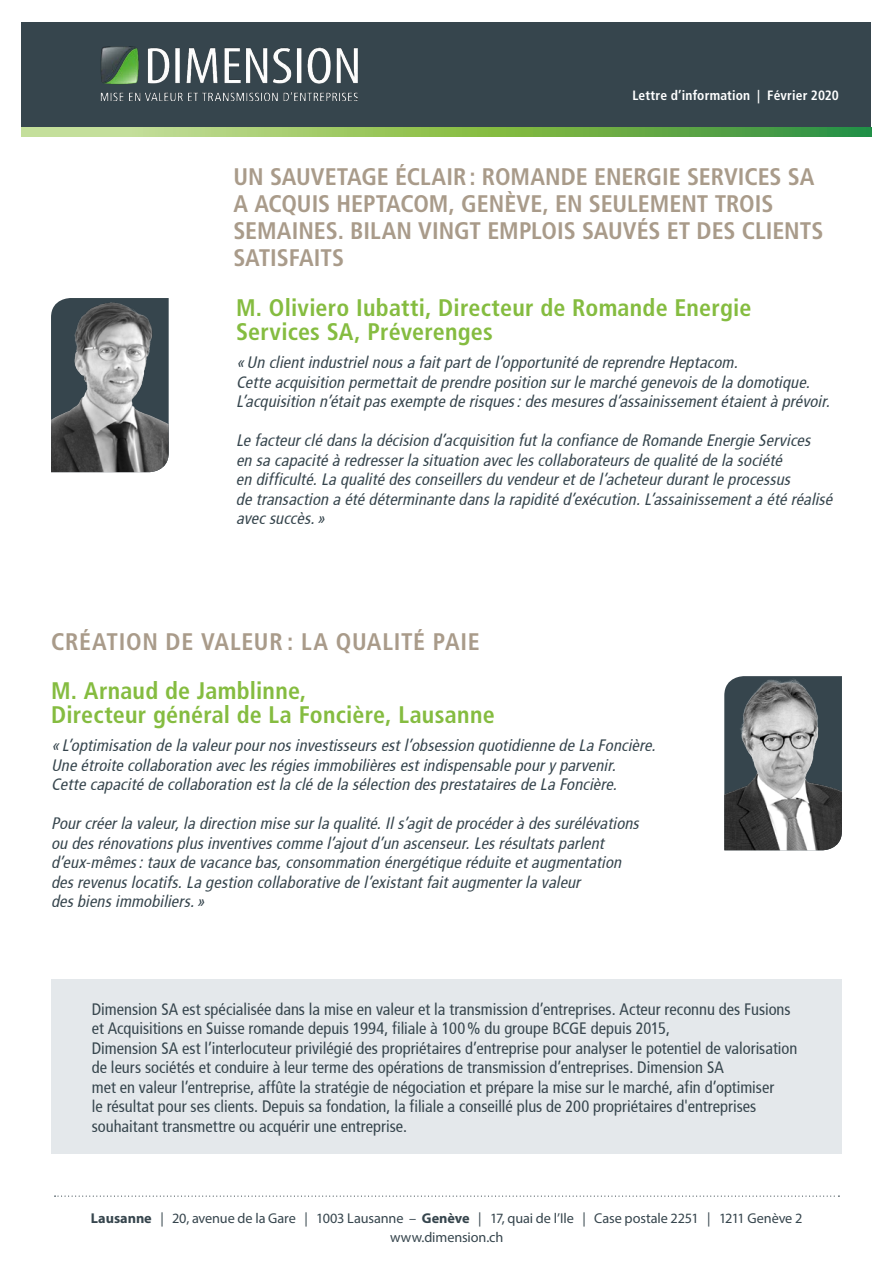
<style>
.page{position:relative;width:893px;height:1263px;background:#fff}
.page>*{position:absolute;margin:0;border:0;box-sizing:border-box;transform-origin:0 0}
.t1{font:700 condensed 24px/27px "Frutiger LT Std";color:#a99b8a}
.t2{font:700 condensed 24px/24px "Frutiger LT Std";letter-spacing:.01em;color:#85bc40}
.t3{font:700 condensed 24px "Frutiger LT Std";letter-spacing:.03em;color:#a99b8a}
.t4{font:italic condensed 16.5px/19.5px "Frutiger";color:#36454d}
.t5{font:condensed 16.5px/19.5px "Frutiger";color:#36454d}
.t6{font:14.25px "Myriad Pro";letter-spacing:-.01em;color:#36454d}
.t7{font:700 condensed 13.5px "Frutiger LT Std";letter-spacing:.01em;color:#fff}
.s1{font-weight:700}
</style>
<div class="page">
<div style="left:51px;top:980px;width:791px;height:174px;background:#e4e8eb"></div>
<svg style="left:55px;top:1195px;width:784px;height:2px"></svg>
<div style="left:22px;top:23px;width:849px;height:105px;background:#36454d"></div>
<svg style="left:22px;top:128px;width:849px;height:8px;background:#87bd60"></svg>
<img style="left:100px;top:47px;width:257px;height:54px">
<img style="left:724px;top:676px;width:118px;height:174px">
<img style="left:51px;top:298px;width:118px;height:174px">
<p class="t7" style="left:632px;top:88px;width:208px">Lettre d’information | Février 2020</p>
<p class="t1" style="left:233px;top:163px;width:591px">UN SAUVETAGE ÉCLAIR: ROMANDE ENERGIE SERVICES SA A ACQUIS HEPTACOM, GENÈVE, EN SEULEMENT TROIS SEMAINES. BILAN VINGT EMPLOIS SAUVÉS ET DES CLIENTS SATISFAITS</p>
<p class="t2" style="left:236px;top:296px;width:517px">M. Oliviero Iubatti, Directeur de Romande Energie<br>Services SA, Préverenges</p>
<p class="t4" style="left:236px;top:353px;width:599px">«Un clientindustrielnousa faitpartde l’opportunité de reprendre Heptacom.<br>Cette acquisition permettaitde prendre position surle marché genevoisde la domotique.<br>L’acquisition n’étaitpasexempte de risques:desmesuresd’assainissementétaientà prévoir.</p>
<p class="t4" style="left:236px;top:431px;width:602px">Le facteurclé dansla décision d’acquisition futla confiance de Romande Energie Services en sa capacité à redresserla situation aveclescollaborateursde qualité de la société<br>en difficulté.La qualité desconseillersdu vendeuretde l’acheteurdurantle processus<br>de transaction a été déterminante dansla rapidité d’exécution.L’assainissementa été réalisé avecsuccès. »</p>
<p class="t3" style="left:51px;top:627px;width:430px">CRÉATION DE VALEUR : LA QUALITÉ PAIE</p>
<p class="t2" style="left:51px;top:679px;width:445px">M. Arnaud de Jamblinne,<br>Directeur général de La Foncière, Lausanne</p>
<p class="t4" style="left:51px;top:736px;width:610px">« L’optimisation de la valeurpournosinvestisseursestl’obsession quotidienne de La Foncière.<br>Une étroite collaboration aveclesrégiesimmobilièresestindispensable pouryparvenir.<br>Cette capacité de collaboration estla clé de la sélection desprestatairesde La Foncière.</p>
<p class="t4" style="left:51px;top:814px;width:593px">Pourcréerla valeur,la direction mise surla qualité.Ils’agitde procéderà dessurélévations ou desrénovationsplusinventivescomme l’ajoutd’un ascenseur.Lesrésultatsparlent d’eux-mêmes:tauxde vacance bas,consommation énergétique réduite etaugmentation desrevenuslocatifs.La gestion collaborative de l’existantfaitaugmenterla valeur desbiensimmobiliers. »</p>
<p class="t5" style="left:92px;top:999px;width:707px">Dimension SA est spécialisée dans la mise en valeur et la transmission d’entreprises. Acteur reconnu des Fusions et Acquisitions en Suisse romande depuis 1994, filiale à 100% du groupe BCGE depuis 2015,<br>Dimension SA est l’interlocuteur privilégié des propriétaires d’entreprise pour analyser le potentiel de valorisation de leurs sociétés et conduire à leur terme des opérations de transmission d’entreprises. Dimension SA<br>met en valeur l’entreprise, affûte la stratégie de négociation et prépare la mise sur le marché, afin d’optimiser<br>le résultat pour ses clients. Depuis sa fondation, la filiale a conseillé plus de 200 propriétaires d'entreprises souhaitant transmettre ou acquérir une entreprise.</p>
<p class="t6" style="left:91px;top:1209px;width:713px"><span class="s1">Lausanne</span> | 20, avenue de la Gare | 1003 Lausanne – <span class="s1">Genève</span> | 17, quai de l’Ile | Case postale 2251 | 1211 Genève 2</p>
<p class="t6" style="left:390px;top:1228px;width:115px">www.dimension.ch</p>
</div>
